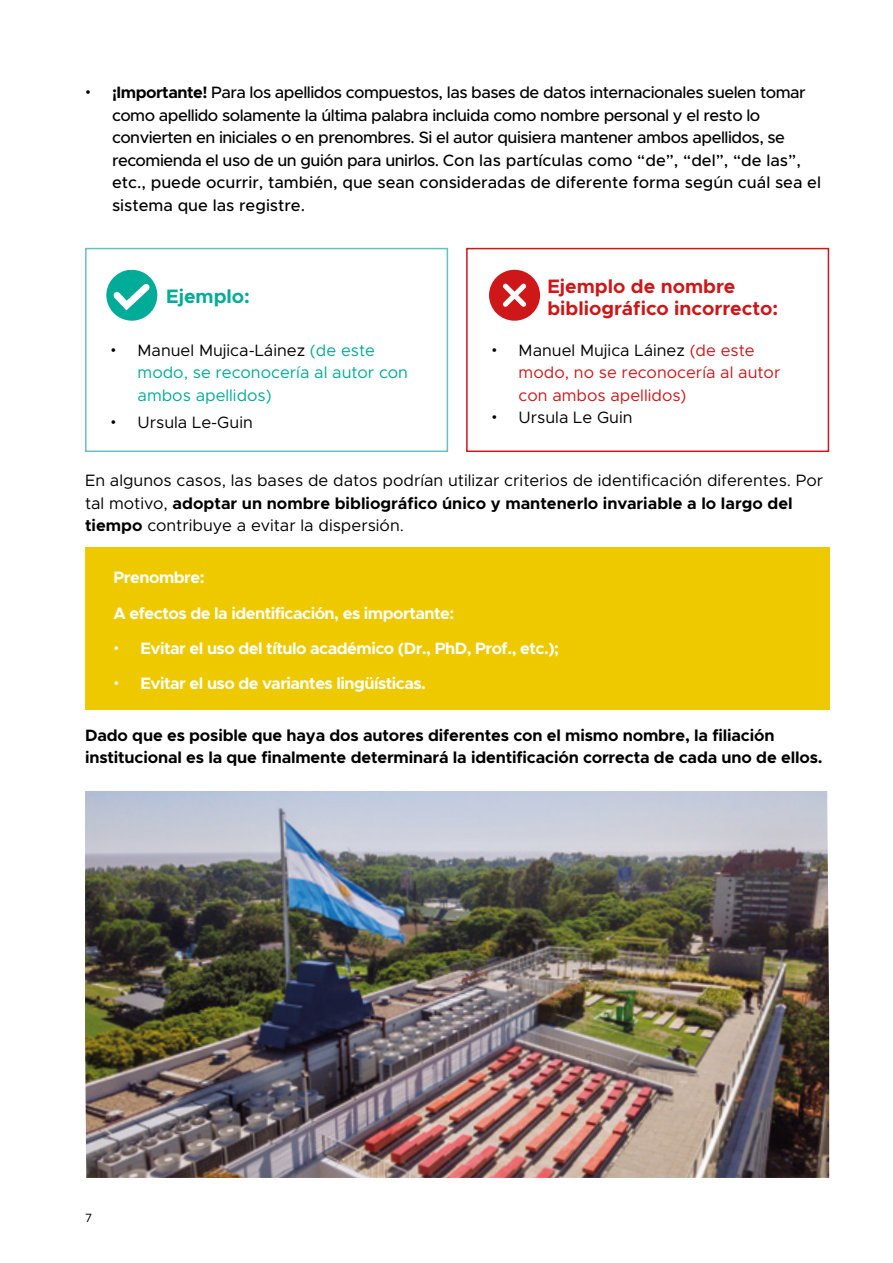
<style>
.page{position:relative;width:893px;height:1263px;background:#fff}
.page>*{position:absolute;margin:0;border:0;box-sizing:border-box;transform-origin:0 0}
.t1{font:700 19.5px/22.5px "Metropolis";color:#cd1719}
.t2{font:700 19.5px "Metropolis";color:#00ab98}
.t3{font:500 16.5px/22.5px "Metropolis";letter-spacing:-.03em;color:#000}
.t4{font:16.5px/22.5px "Metropolis";color:#000}
.t5{font:700 16.5px/22.5px "Metropolis";letter-spacing:-.01em;color:#000}
.t6{font:700 16.5px/35.2px "Metropolis";letter-spacing:-.03em;color:#fff}
.t7{font:16.5px/22.5px "Metropolis";color:#cd1719}
.t8{font:16.5px/22.5px "Metropolis";color:#00ab98}
.t9{font:12px "Metropolis";color:#000}
.s1{font-family:"Helvetica";font-weight:400}
.s2{font-weight:700}
.s3{font-family:"Helvetica";color:#000}
.s4{color:#000}
.s5{font-family:"Helvetica"}
</style>
<div class="page">
<div style="left:466px;top:248px;width:363px;height:204px;border:2px solid #cd1719"></div>
<img style="left:85px;top:791px;width:744px;height:387px">
<div style="left:85px;top:547px;width:744px;height:163px;background:#efc900"></div>
<div style="left:85px;top:248px;width:363px;height:204px;border:2px solid #66c1c0"></div>
<svg style="left:106px;top:269px;width:51px;height:52px"></svg>
<svg style="left:489px;top:270px;width:51px;height:51px"></svg>
<p class="t3" style="left:112px;top:81px;width:710px;text-indent:-27px"><span class="s1">•</span> <span class="s2">¡Importante!</span> Para los apellidos compuestos, las bases de datos internacionales suelen tomar como apellido solamente la última palabra incluida como nombre personal y el resto lo convierten en iniciales o en prenombres. Si el autor quisiera mantener ambos apellidos, se recomienda el uso de un guión para unirlos. Con las partículas como “de”, “del”, “de las”, etc., puede ocurrir, también, que sean consideradas de diferente forma según cuál sea el sistema que las registre.</p>
<p class="t2" style="left:166px;top:284px;width:85px">Ejemplo:</p>
<p class="t1" style="left:547px;top:275px;width:232px">Ejemplo de nombre bibliográfico incorrecto:</p>
<p class="t8" style="left:138px;top:339px;width:272px;text-indent:-27px"><span class="s3">•</span> <span class="s4">Manuel Mujica-Láinez</span> (de este modo, se reconocería al autor con ambos apellidos)</p>
<p class="t4" style="left:111px;top:411px;width:144px"><span class="s5">•</span> Ursula Le-Guin</p>
<p class="t7" style="left:519px;top:339px;width:263px;text-indent:-27px"><span class="s3">•</span> <span class="s4">Manuel Mujica Láinez</span> (de este modo, no se reconocería al autor con ambos apellidos)</p>
<p class="t4" style="left:492px;top:406px;width:142px"><span class="s5">•</span> Ursula Le Guin</p>
<p class="t4" style="left:85px;top:469px;width:740px">En algunos casos, las bases de datos podrían utilizar criterios de identificación diferentes. Por tal motivo, <span class="s2">adoptar un nombre bibliográfico único y mantenerlo invariable a lo largo del tiempo</span> contribuye a evitar la dispersión.</p>
<p class="t6" style="left:114px;top:560px;width:342px">Prenombre:<br>A efectos de la identificación, es importante:</p>
<p class="t6" style="left:114px;top:631px;width:447px"><span class="s1">•</span> Evitar el uso del título académico (Dr., PhD, Prof., etc.);</p>
<p class="t6" style="left:114px;top:666px;width:314px"><span class="s1">•</span> Evitar el uso de variantes lingüísticas.</p>
<p class="t5" style="left:85px;top:723px;width:739px">Dado que es posible que haya dos autores diferentes con el mismo nombre, la filiación institucional es la que finalmente determinará la identificación correcta de cada uno de ellos.</p>
<p class="t9" style="left:85px;top:1210px;width:9px">7</p>
</div>
